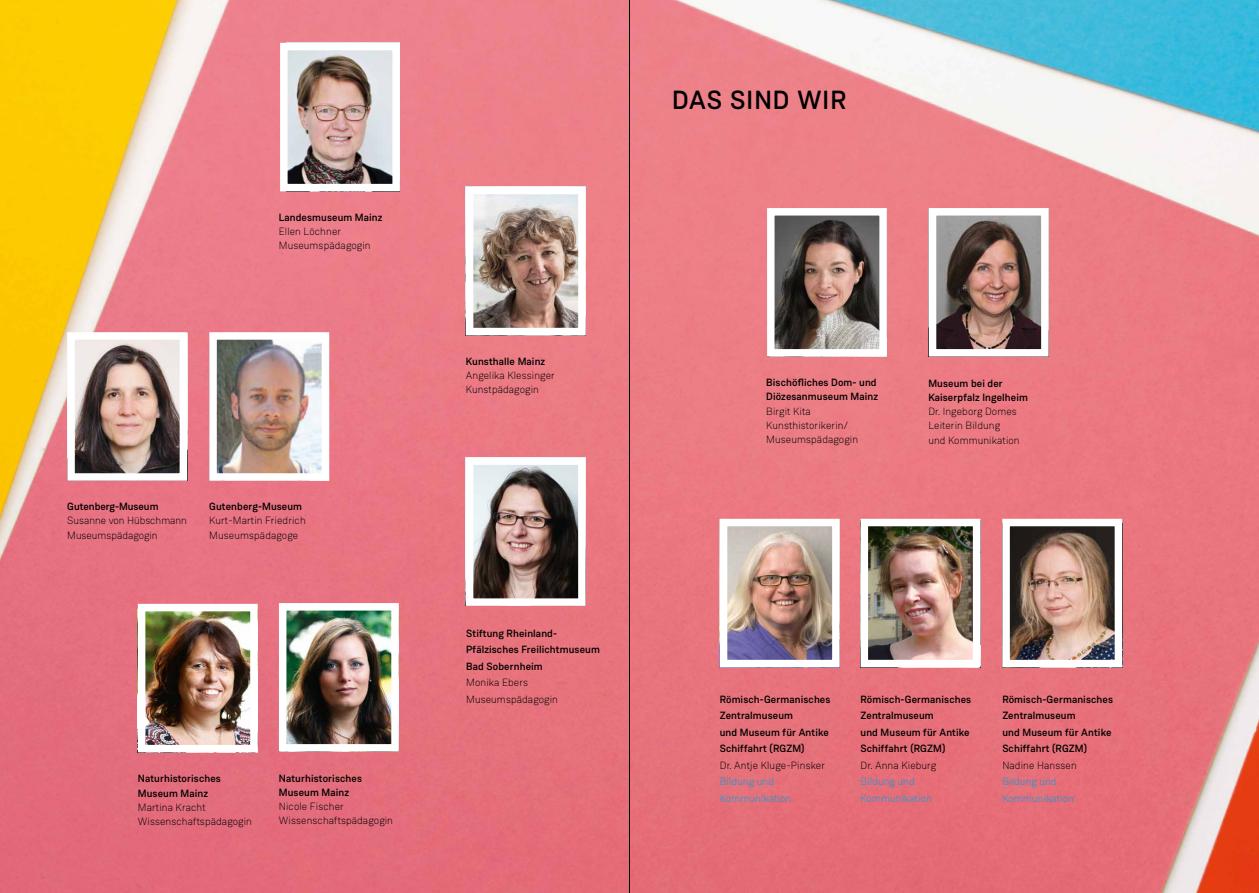
<style>
.page{position:relative;width:1259px;height:893px;background:#fff}
.page>*{position:absolute;margin:0;border:0;box-sizing:border-box;transform-origin:0 0}
.t1{font:500 26.25px "Weissenhof Grotesk";letter-spacing:.04em;color:#000}
.t2{font:500 10.5px/16.5px "Weissenhof Grotesk";letter-spacing:.01em;color:#000}
.t3{font:300 10.5px/14.2px "Weissenhof Grotesk";letter-spacing:.01em;color:#000}
.t4{font:300 10.5px/16.5px "Weissenhof Grotesk";letter-spacing:.01em;color:#009fe3}
</style>
<div class="page">
<img style="left:0;top:0;width:1259px;height:893px">
<img style="left:147px;top:613px;width:102px;height:130px">
<div style="left:138px;top:604px;width:120px;height:148px;border:8px solid #fff"></div>
<img style="left:288px;top:612px;width:102px;height:131px">
<div style="left:279px;top:603px;width:120px;height:149px;border:8px solid #fff"></div>
<img style="left:76px;top:341px;width:102px;height:131px">
<div style="left:67px;top:332px;width:120px;height:149px;border:8px solid #fff"></div>
<img style="left:218px;top:341px;width:102px;height:131px">
<div style="left:209px;top:332px;width:120px;height:149px;border:8px solid #fff"></div>
<img style="left:475px;top:466px;width:101px;height:131px">
<div style="left:466px;top:457px;width:119px;height:149px;border:8px solid #fff"></div>
<img style="left:289px;top:52px;width:102px;height:130px">
<div style="left:280px;top:43px;width:120px;height:148px;border:8px solid #fff"></div>
<hr style="left:629px;top:0;width:1px;height:893px;background:#000">
<img style="left:937px;top:217px;width:102px;height:131px">
<div style="left:928px;top:208px;width:120px;height:149px;border:8px solid #fff"></div>
<img style="left:776px;top:217px;width:102px;height:131px">
<div style="left:767px;top:208px;width:120px;height:149px;border:8px solid #fff"></div>
<img style="left:729px;top:528px;width:101px;height:130px">
<div style="left:720px;top:519px;width:119px;height:148px;border:8px solid #fff"></div>
<img style="left:869px;top:528px;width:102px;height:130px">
<div style="left:860px;top:519px;width:120px;height:148px;border:8px solid #fff"></div>
<img style="left:1011px;top:528px;width:102px;height:130px">
<div style="left:1002px;top:519px;width:120px;height:148px;border:8px solid #fff"></div>
<img style="left:475px;top:196px;width:101px;height:130px">
<div style="left:466px;top:187px;width:119px;height:148px;border:8px solid #fff"></div>
<p class="t2" style="left:279px;top:209px;width:105px">Landesmuseum Mainz</p>
<p class="t3" style="left:279px;top:224px;width:93px">Ellen Löchner<br>Museumspädagogin</p>
<p class="t2" style="left:67px;top:498px;width:93px">Gutenberg-Museum</p>
<p class="t3" style="left:67px;top:514px;width:121px">Susanne von Hübschmann<br>Museumspädagogin</p>
<p class="t2" style="left:209px;top:498px;width:94px">Gutenberg-Museum</p>
<p class="t3" style="left:209px;top:514px;width:98px">Kurt-Martin Friedrich<br>Museumspädagoge</p>
<p class="t2" style="left:138px;top:772px;width:85px;line-height:14.2px">Naturhistorisches<br>Museum Mainz</p>
<p class="t3" style="left:138px;top:800px;width:116px">Martina Kracht<br>Wissenschaftspädagogin</p>
<p class="t2" style="left:279px;top:771px;width:85px;line-height:14.2px">Naturhistorisches<br>Museum Mainz</p>
<p class="t3" style="left:279px;top:799px;width:116px">Nicole Fischer<br>Wissenschaftspädagogin</p>
<p class="t2" style="left:466px;top:353px;width:81px">Kunsthalle Mainz</p>
<p class="t3" style="left:466px;top:368px;width:91px">Angelika Klessinger<br>Kunstpädagogin</p>
<p class="t2" style="left:466px;top:625px;width:135px">Stiftung Rheinland-<br>Pfälzisches Freilichtmuseum<br>Bad Sobernheim</p>
<p class="t3" style="left:466px;top:674px;width:93px;line-height:16.5px">Monika Ebers<br>Museumspädagogin</p>
<h1 class="t1" style="left:672px;top:83px;width:176px">DAS SIND WIR</h1>
<p class="t2" style="left:766px;top:375px;width:113px;line-height:14.2px">Bischöfliches Dom- und<br>Diözesanmuseum Mainz</p>
<p class="t3" style="left:766px;top:404px;width:93px">Birgit Kita<br>Kunsthistorikerin/<br>Museumspädagogin</p>
<p class="t2" style="left:928px;top:376px;width:101px;line-height:14.2px">Museum bei der<br>Kaiserpfalz Ingelheim</p>
<p class="t3" style="left:928px;top:404px;width:93px">Dr. Ingeborg Domes<br>Leiterin Bildung und Kommunikation</p>
<p class="t2" style="left:720px;top:691px;width:112px">Römisch-Germanisches<br>Zentralmuseum<br>und Museum für Antike<br>Schiffahrt (RGZM)</p>
<p class="t3" style="left:720px;top:758px;width:107px">Dr. Antje Kluge-Pinsker</p>
<p class="t4" style="left:720px;top:773px;width:73px">Bildung und<br>Kommunikation</p>
<p class="t2" style="left:860px;top:691px;width:112px">Römisch-Germanisches<br>Zentralmuseum<br>und Museum für Antike<br>Schiffahrt (RGZM)</p>
<p class="t3" style="left:860px;top:758px;width:77px">Dr. Anna Kieburg</p>
<p class="t4" style="left:860px;top:773px;width:73px">Bildung und<br>Kommunikation</p>
<p class="t2" style="left:1002px;top:691px;width:112px">Römisch-Germanisches<br>Zentralmuseum<br>und Museum für Antike<br>Schiffahrt (RGZM)</p>
<p class="t3" style="left:1002px;top:758px;width:76px">Nadine Hanssen</p>
<p class="t4" style="left:1002px;top:773px;width:73px">Bildung und<br>Kommunikation</p>
</div>
